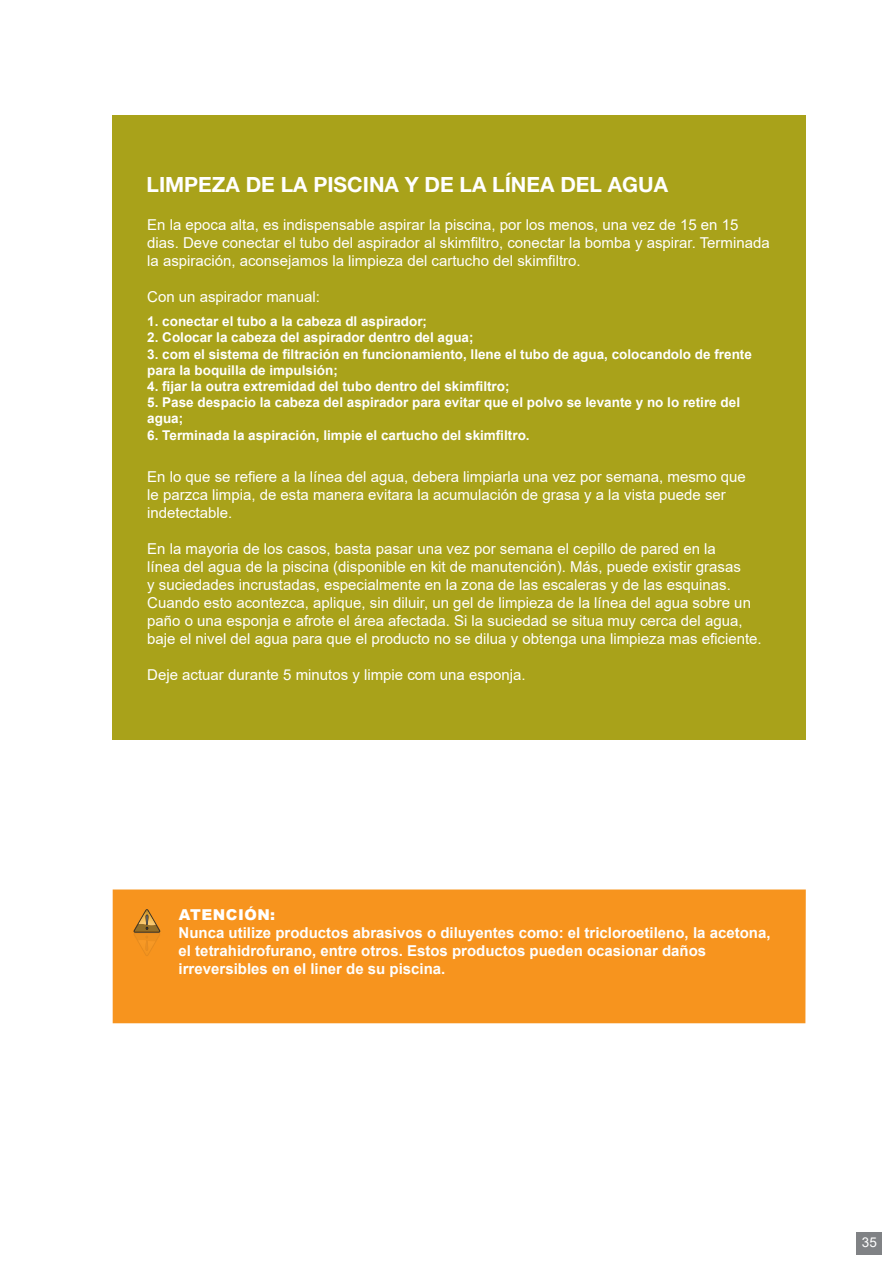
<style>
.page{position:relative;width:893px;height:1263px;background:#fff}
.page>*{position:absolute;margin:0;border:0;box-sizing:border-box;transform-origin:0 0}
.t1{font:700 21px "Helvetica Neue LT Std";color:#fff}
.t2{font:15px/18px "Arial";color:#fff}
.t3{font:700 15px/18px "Arial";color:#fff}
.t4{font:900 15px "Arial";letter-spacing:.035em;color:#fff}
.t5{font:700 13.5px/16.2px "Arial";color:#fff}
.t6{font:13.5px "Arial";color:#fff}
</style>
<div class="page">
<div style="left:857px;top:1232px;width:25px;height:22px;background:#808285"></div>
<div style="left:113px;top:116px;width:693px;height:624px;background:#a9a21a"></div>
<div style="left:113px;top:889px;width:693px;height:134px;background:#f7941e"></div>
<svg style="left:133px;top:909px;width:28px;height:47px"></svg>
<h1 class="t1" style="left:147px;top:172px;width:523px">LIMPEZA DE LA PISCINA Y DE LA LÍNEA DEL AGUA</h1>
<p class="t2" style="left:147px;top:215px;width:624px">En la epoca alta, es indispensable aspirar la piscina, por los menos, una vez de 15 en 15 dias. Deve conectar el tubo del aspirador al skimfiltro, conectar la bomba y aspirar. Terminada la aspiración, aconsejamos la limpieza del cartucho del skimfiltro.</p>
<p class="t2" style="left:147px;top:287px;width:174px">Con un aspirador manual:</p>
<p class="t5" style="left:147px;top:314px;width:281px">1. conectar el tubo a la cabeza dl aspirador;</p>
<p class="t5" style="left:147px;top:330px;width:328px">2. Colocar la cabeza del aspirador dentro del agua;</p>
<p class="t5" style="left:147px;top:346px;width:606px">3. com el sistema de filtración en funcionamiento, llene el tubo de agua, colocandolo de frente para la boquilla de impulsión;</p>
<p class="t5" style="left:147px;top:378px;width:364px">4. fijar la outra extremidad del tubo dentro del skimfiltro;</p>
<p class="t5" style="left:147px;top:395px;width:594px">5. Pase despacio la cabeza del aspirador para evitar que el polvo se levante y no lo retire del agua;</p>
<p class="t5" style="left:147px;top:427px;width:384px">6. Terminada la aspiración, limpie el cartucho del skimfiltro.</p>
<p class="t2" style="left:147px;top:467px;width:600px">En lo que se refiere a la línea del agua, debera limpiarla una vez por semana, mesmo que le parzca limpia, de esta manera evitara la acumulación de grasa y a la vista puede ser indetectable.</p>
<p class="t2" style="left:147px;top:539px;width:616px">En la mayoria de los casos, basta pasar una vez por semana el cepillo de pared en la<br>línea del agua de la piscina (disponible en kit de manutención). Más, puede existir grasas<br>y suciedades incrustadas, especialmente en la zona de las escaleras y de las esquinas.<br>Cuando esto acontezca, aplique, sin diluir, un gel de limpieza de la línea del agua sobre un paño o una esponja e afrote el área afectada. Si la suciedad se situa muy cerca del agua, baje el nivel del agua para que el producto no se dilua y obtenga una limpieza mas eficiente.</p>
<p class="t2" style="left:147px;top:665px;width:380px">Deje actuar durante 5 minutos y limpie com una esponja.</p>
<p class="t4" style="left:179px;top:904px;width:98px">ATENCIÓN:</p>
<p class="t3" style="left:179px;top:924px;width:593px">Nunca utilize productos abrasivos o diluyentes como: el tricloroetileno, la acetona, el tetrahidrofurano, entre otros. Estos productos pueden ocasionar daños irreversibles en el liner de su piscina.</p>
<p class="t6" style="left:862px;top:1233px;width:17px">35</p>
</div>
